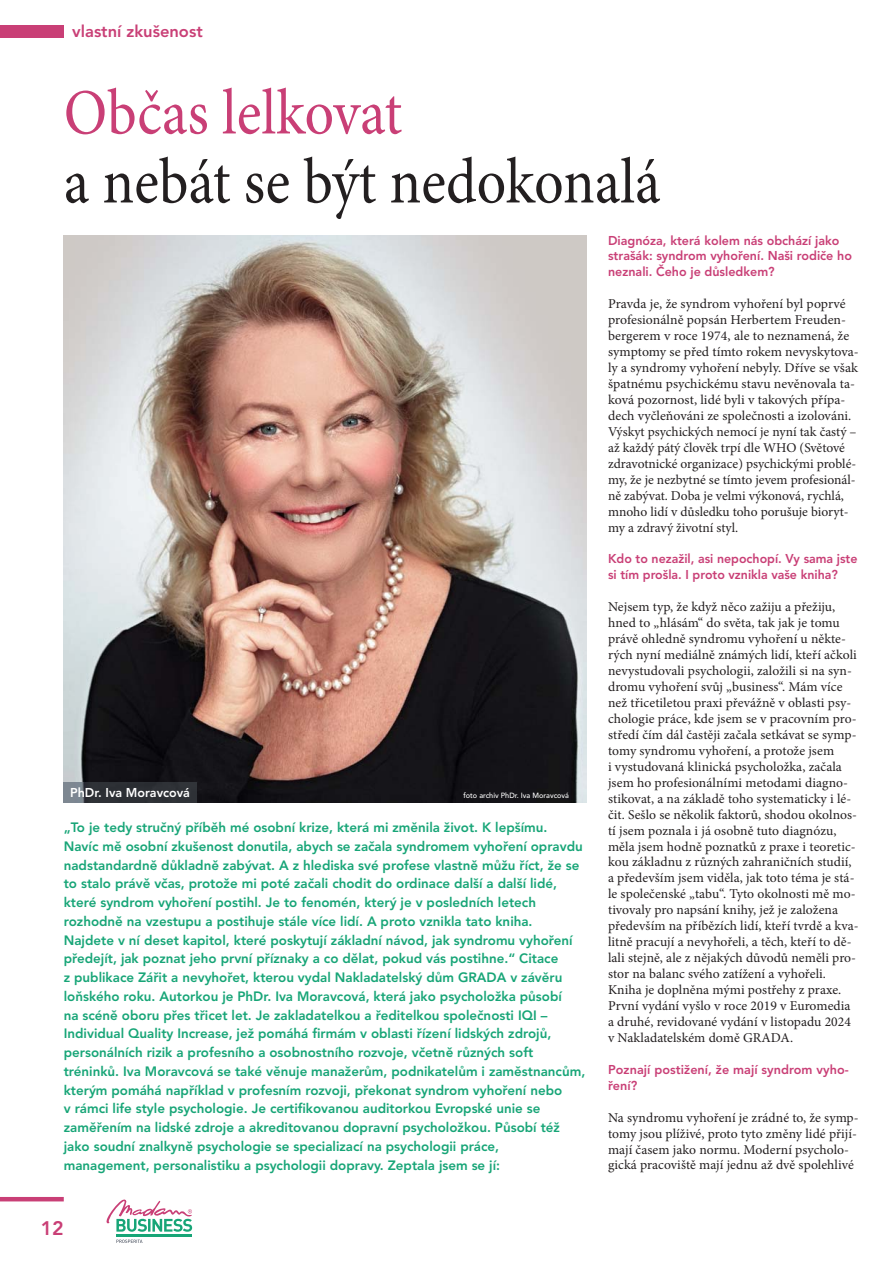
<style>
.page{position:relative;width:893px;height:1263px;background:#fff}
.page>*{position:absolute;margin:0;border:0;box-sizing:border-box;transform-origin:0 0}
.t1{font:64.5px "Minion Pro";color:#231f20;scale:.9 1}
.t2{font:64.5px "Minion Pro";color:#c93f76;scale:.9 1}
.t3{font:800 19.5px "Avenir";color:#c93f76}
.t4{font:800 16.5px "Avenir";color:#c93f76}
.t5{font:13.5px/15.9px "Minion Pro";letter-spacing:.005em;color:#231f20}
.t6{font:800 13.5px/18.8px "Avenir";color:#17a577}
.t7{font:800 12.75px/15.9px "Avenir";color:#c93f76}
.t8{font:800 12.75px "Avenir";color:#fff}
.t9{font:500 7.5px "Avenir";color:#fff}
</style>
<div class="page">
<hr style="left:0;top:1197px;width:64px;height:4px;background:#c93f76">
<hr style="left:116px;top:1234px;width:76px;height:2px;background:#17a577">
<svg style="left:107px;top:1199px;width:85px;height:33px"></svg>
<svg style="left:116px;top:1239px;width:27px;height:4px"></svg>
<div style="left:0;top:25px;width:64px;height:12px;background:#c93f76"></div>
<img style="left:64px;top:236px;width:523px;height:567px">
<img style="left:64px;top:783px;width:133px;height:20px">
<p class="t4" style="left:72px;top:25px;width:132px">vlastní zkušenost</p>
<h1 class="t2" style="left:64px;top:88px;width:377px">Občas lelkovat</h1>
<h1 class="t1" style="left:64px;top:157px;width:664px">a nebát se být nedokonalá</h1>
<p class="t8" style="left:70px;top:787px;width:121px">PhDr. Iva Moravcová</p>
<p class="t9" style="left:463px;top:792px;width:107px">foto archiv PhDr. Iva Moravcová</p>
<p class="t6" style="left:64px;top:819px;width:523px">„To je tedy stručný příběh mé osobní krize, která mi změnila život. K lepšímu.<br>Navíc mě osobní zkušenost donutila, abych se začala syndromem vyhoření opravdu nadstandardně důkladně zabývat. A z hlediska své profese vlastně můžu říct, že se to stalo právě včas, protože mi poté začali chodit do ordinace další a další lidé, které syndrom vyhoření postihl. Je to fenomén, který je v posledních letech rozhodně na vzestupu a postihuje stále více lidí. A proto vznikla tato kniha.<br>Najdete v ní deset kapitol, které poskytují základní návod, jak syndromu vyhoření předejít, jak poznat jeho první příznaky a co dělat, pokud vás postihne.“ Citace<br>z publikace Zářit a nevyhořet, kterou vydal Nakladatelský dům GRADA v závěru loňského roku. Autorkou je PhDr. Iva Moravcová, která jako psycholožka působí<br>na scéně oboru přes třicet let. Je zakladatelkou a ředitelkou společnosti IQI – Individual Quality Increase, jež pomáhá firmám v oblasti řízení lidských zdrojů, personálních rizik a profesního a osobnostního rozvoje, včetně různých soft tréninků. Iva Moravcová se také věnuje manažerům, podnikatelům i zaměstnancům, kterým pomáhá například v profesním rozvoji, překonat syndrom vyhoření nebo<br>v rámci life style psychologie. Je certifikovanou auditorkou Evropské unie se zaměřením na lidské zdroje a akreditovanou dopravní psycholožkou. Působí též jako soudní znalkyně psychologie se specializací na psychologii práce, management, personalistiku a psychologii dopravy. Zeptala jsem se jí:</p>
<h2 class="t3" style="left:41px;top:1220px;width:25px">12</h2>
<p class="t7" style="left:608px;top:233px;width:245px">Diagnóza, která kolem nás obchází jako strašák: syndrom vyhoření. Naši rodiče ho neznali. Čeho je důsledkem?</p>
<p class="t5" style="left:608px;top:297px;width:252px">Pravda je, že syndrom vyhoření byl poprvé profesionálně popsán Herbertem Freuden&shy;bergerem v roce 1974, ale to neznamená, že symptomy se před tímto rokem nevyskytova&shy;ly a syndromy vyhoření nebyly. Dříve se však špatnému psychickému stavu nevěnovala ta&shy;ková pozornost, lidé byli v takových přípa&shy;dech vyčleňováni ze společnosti a izolováni.<br>Výskyt psychických nemocí je nyní tak častý – až každý pátý člověk trpí dle WHO (Světové zdravotnické organizace) psychickými problé&shy;my, že je nezbytné se tímto jevem profesionál&shy;ně zabývat. Doba je velmi výkonová, rychlá, mnoho lidí v důsledku toho porušuje bioryt&shy;my a zdravý životní styl.</p>
<p class="t7" style="left:608px;top:552px;width:251px">Kdo to nezažil, asi nepochopí. Vy sama jste si tím prošla. I proto vznikla vaše kniha?</p>
<p class="t5" style="left:608px;top:600px;width:252px">Nejsem typ, že když něco zažiju a přežiju, hned to „hlásám“ do světa, tak jak je tomu právě ohledně syndromu vyhoření u někte&shy;rých nyní mediálně známých lidí, kteří ačkoli nevystudovali psychologii, založili si na syn&shy;dromu vyhoření svůj „business“. Mám více než třicetiletou praxi převážně v oblasti psy&shy;chologie práce, kde jsem se v pracovním pro&shy;středí čím dál častěji začala setkávat se symp&shy;tomy syndromu vyhoření, a protože jsem<br>i vystudovaná klinická psycholožka, začala jsem ho profesionálními metodami diagno&shy;stikovat, a na základě toho systematicky i lé&shy;čit. Sešlo se několik faktorů, shodou okolnos&shy;tí jsem poznala i já osobně tuto diagnózu, měla jsem hodně poznatků z praxe i teoretic&shy;kou základnu z různých zahraničních studií, a především jsem viděla, jak toto téma je stá&shy;le společenské „tabu“. Tyto okolnosti mě mo&shy;tivovaly pro napsání knihy, jež je založena především na příbězích lidí, kteří tvrdě a kva&shy;litně pracují a nevyhořeli, a těch, kteří to dě&shy;lali stejně, ale z nějakých důvodů neměli pro&shy;stor na balanc svého zatížení a vyhořeli.<br>Kniha je doplněna mými postřehy z praxe.<br>První vydání vyšlo v roce 2019 v Euromedia a druhé, revidované vydání v listopadu 2024 v Nakladatelském domě GRADA.</p>
<p class="t7" style="left:608px;top:1062px;width:242px">Poznají postižení, že mají syndrom vyho&shy;ření?</p>
<p class="t5" style="left:608px;top:1110px;width:252px">Na syndromu vyhoření je zrádné to, že symp&shy;tomy jsou plíživé, proto tyto změny lidé přijí&shy;mají časem jako normu. Moderní psycholo&shy;gická pracoviště mají jednu až dvě spolehlivé</p>
</div>
